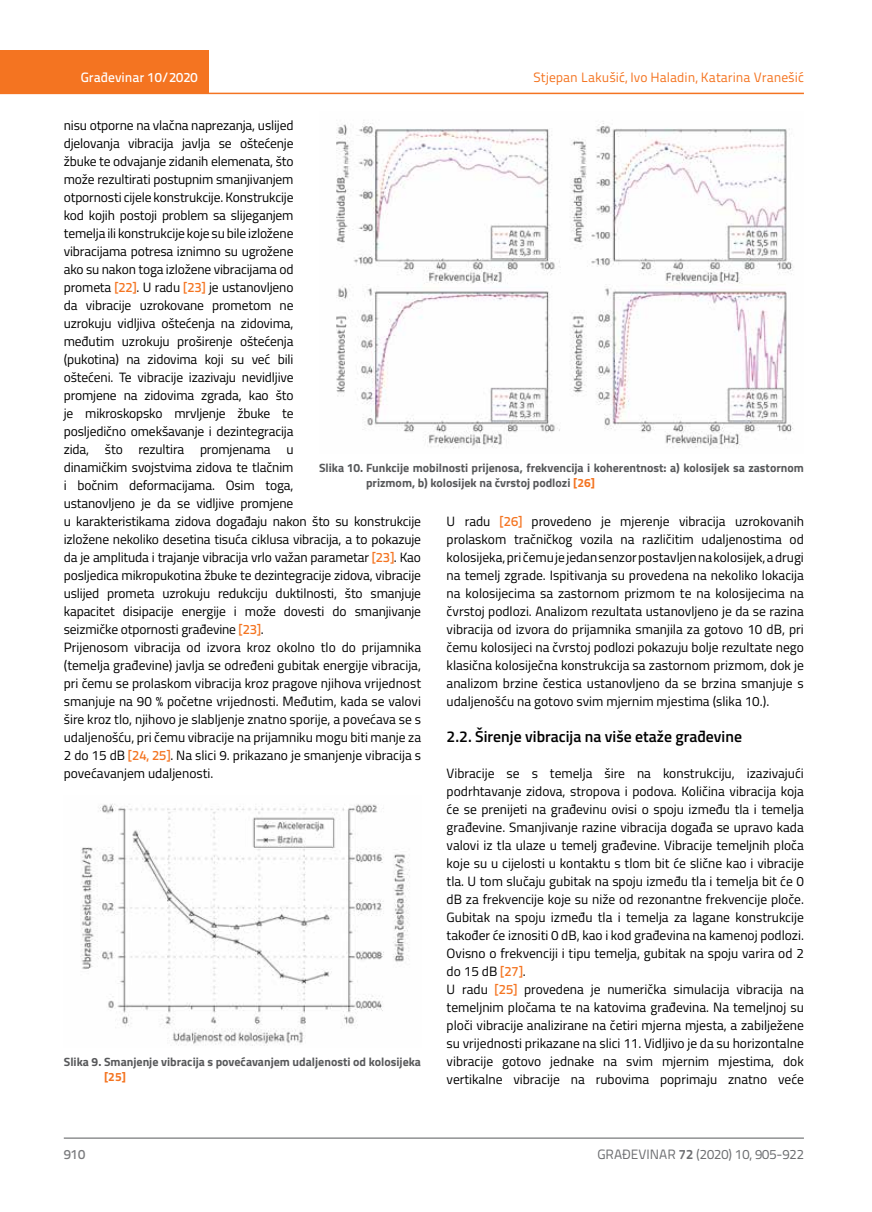
<style>
.page{position:relative;width:872px;height:1212px;background:#fff}
.page>*{position:absolute;margin:0;border:0;box-sizing:border-box;transform-origin:0 0}
.t1{font:600 15.75px "Titillium";color:#000}
.t2{font:13.5px/18px "Titillium";letter-spacing:-.01em;color:#000}
.t3{font:13.5px "Titillium Text 22 L";color:#f47421}
.t4{font:13.5px "Titillium Text 22 L";color:#6d6e71}
.t5{font:500 13.5px "Titillium Text 22 L";color:#fff}
.t6{font:500 13.5px "Titillium Text 22 L";color:#797a7d}
.t7{font:700 12px/15px "Titillium";color:#58595b}
.t8{font:700 12px "Titillium";color:#f47421}
.s1{font-family:"Titillium Text 22 L";font-weight:500;color:#f47421}
.s2{color:#f47421}
.s3{font-weight:700}
</style>
<div class="page">
<div style="left:0;top:50px;width:208px;height:44px;background:#f47421"></div>
<hr style="left:0;top:93px;width:804px;height:1px;background:#f47421">
<hr style="left:64px;top:1138px;width:740px;height:1px;background:#58595b">
<img style="left:80px;top:804px;width:330px;height:242px">
<img style="left:336px;top:120px;width:457px;height:329px">
<p class="t5" style="left:81px;top:67px;width:118px">Građevinar 10/2020</p>
<p class="t3" style="left:533px;top:68px;width:272px">Stjepan Lakušić, Ivo Haladin, Katarina Vranešić</p>
<p class="t2" style="left:64px;top:115px;width:359px">nisu otporne na vlačna naprezanja, uslijed<br>djelovanja vibracija javlja se oštećenje<br>žbuke te odvajanje zidanih elemenata, što<br>može rezultirati postupnim smanjivanjem<br>otpornosti cijele konstrukcije. Konstrukcije<br>kod kojih postoji problem sa slijeganjem<br>temelja ili konstrukcije koje su bile izložene<br>vibracijama potresa iznimno su ugrožene<br>ako su nakon toga izložene vibracijama od<br>prometa <span class="s1">[22]</span>. U radu <span class="s1">[23]</span> je ustanovljeno<br>da vibracije uzrokovane prometom ne<br>uzrokuju vidljiva oštećenja na zidovima,<br>međutim uzrokuju proširenje oštećenja<br>(pukotina) na zidovima koji su već bili<br>oštećeni. Te vibracije izazivaju nevidljive<br>promjene na zidovima zgrada, kao što<br>je mikroskopsko mrvljenje žbuke te<br>posljedično omekšavanje i dezintegracija<br>zida, što rezultira promjenama u<br>dinamičkim svojstvima zidova te tlačnim<br>i bočnim deformacijama. Osim toga,<br>ustanovljeno je da se vidljive promjene<br>u karakteristikama zidova događaju nakon što su konstrukcije izložene nekoliko desetina tisuća ciklusa vibracija, a to pokazuje da je amplituda i trajanje vibracija vrlo važan parametar <span class="s1">[23]</span>. Kao posljedica mikropukotina žbuke te dezintegracije zidova, vibracije uslijed prometa uzrokuju redukciju duktilnosti, što smanjuje kapacitet disipacije energije i može dovesti do smanjivanje seizmičke otpornosti građevine <span class="s1">[23]</span>.<br>Prijenosom vibracija od izvora kroz okolno tlo do prijamnika (temelja građevine) javlja se određeni gubitak energije vibracija, pri čemu se prolaskom vibracija kroz pragove njihova vrijednost smanjuje na 90 % početne vrijednosti. Međutim, kada se valovi šire kroz tlo, njihovo je slabljenje znatno sporije, a povećava se s udaljenošću, pri čemu vibracije na prijamniku mogu biti manje za 2 do 15 dB <span class="s1">[24, 25]</span>. Na slici 9. prikazano je smanjenje vibracija s povećavanjem udaljenosti.</p>
<p class="t7" style="left:366px;top:459px;width:439px;text-indent:-47px">Slika 10. Funkcije mobilnosti prijenosa, frekvencija i koherentnost: a) kolosijek sa zastornom prizmom, b) kolosijek na čvrstoj podlozi <span class="s2">[26]</span></p>
<p class="t2" style="left:446px;top:511px;width:359px;text-align:justify">U radu <span class="s1">[26]</span> provedeno je mjerenje vibracija uzrokovanih prolaskom tračničkog vozila na različitim udaljenostima od kolosijeka, pri čemu je jedan senzor postavljen na kolosijek, a drugi na temelj zgrade. Ispitivanja su provedena na nekoliko lokacija na kolosijecima sa zastornom prizmom te na kolosijecima na čvrstoj podlozi. Analizom rezultata ustanovljeno je da se razina vibracija od izvora do prijamnika smanjila za gotovo 10 dB, pri čemu kolosijeci na čvrstoj podlozi pokazuju bolje rezultate nego klasična kolosiječna konstrukcija sa zastornom prizmom, dok je analizom brzine čestica ustanovljeno da se brzina smanjuje s udaljenošću na gotovo svim mjernim mjestima (slika 10.).</p>
<p class="t1" style="left:446px;top:725px;width:297px">2.2. Širenje vibracija na više etaže građevine</p>
<p class="t2" style="left:446px;top:764px;width:359px">Vibracije se s temelja šire na konstrukciju, izazivajući podrhtavanje zidova, stropova i podova. Količina vibracija koja će se prenijeti na građevinu ovisi o spoju između tla i temelja građevine. Smanjivanje razine vibracija događa se upravo kada valovi iz tla ulaze u temelj građevine. Vibracije temeljnih ploča koje su u cijelosti u kontaktu s tlom bit će slične kao i vibracije tla. U tom slučaju gubitak na spoju između tla i temelja bit će 0 dB za frekvencije koje su niže od rezonantne frekvencije ploče.<br>Gubitak na spoju između tla i temelja za lagane konstrukcije također će iznositi 0 dB, kao i kod građevina na kamenoj podlozi.<br>Ovisno o frekvenciji i tipu temelja, gubitak na spoju varira od 2 do 15 dB <span class="s1">[27]</span>.<br>U radu <span class="s1">[25]</span> provedena je numerička simulacija vibracija na temeljnim pločama te na katovima građevina. Na temeljnoj su ploči vibracije analizirane na četiri mjerna mjesta, a zabilježene su vrijednosti prikazane na slici 11. Vidljivo je da su horizontalne vibracije gotovo jednake na svim mjernim mjestima, dok vertikalne vibracije na rubovima poprimaju znatno veće</p>
<p class="t7" style="left:64px;top:1054px;width:359px">Slika 9. Smanjenje vibracija s povećavanjem udaljenosti od kolosijeka</p>
<p class="t8" style="left:104px;top:1068px;width:23px">[25]</p>
<p class="t6" style="left:64px;top:1144px;width:23px">910</p>
<p class="t4" style="left:597px;top:1144px;width:208px">GRAĐEVINAR <span class="s3">72</span> (2020) 10, 905-922</p>
</div>
